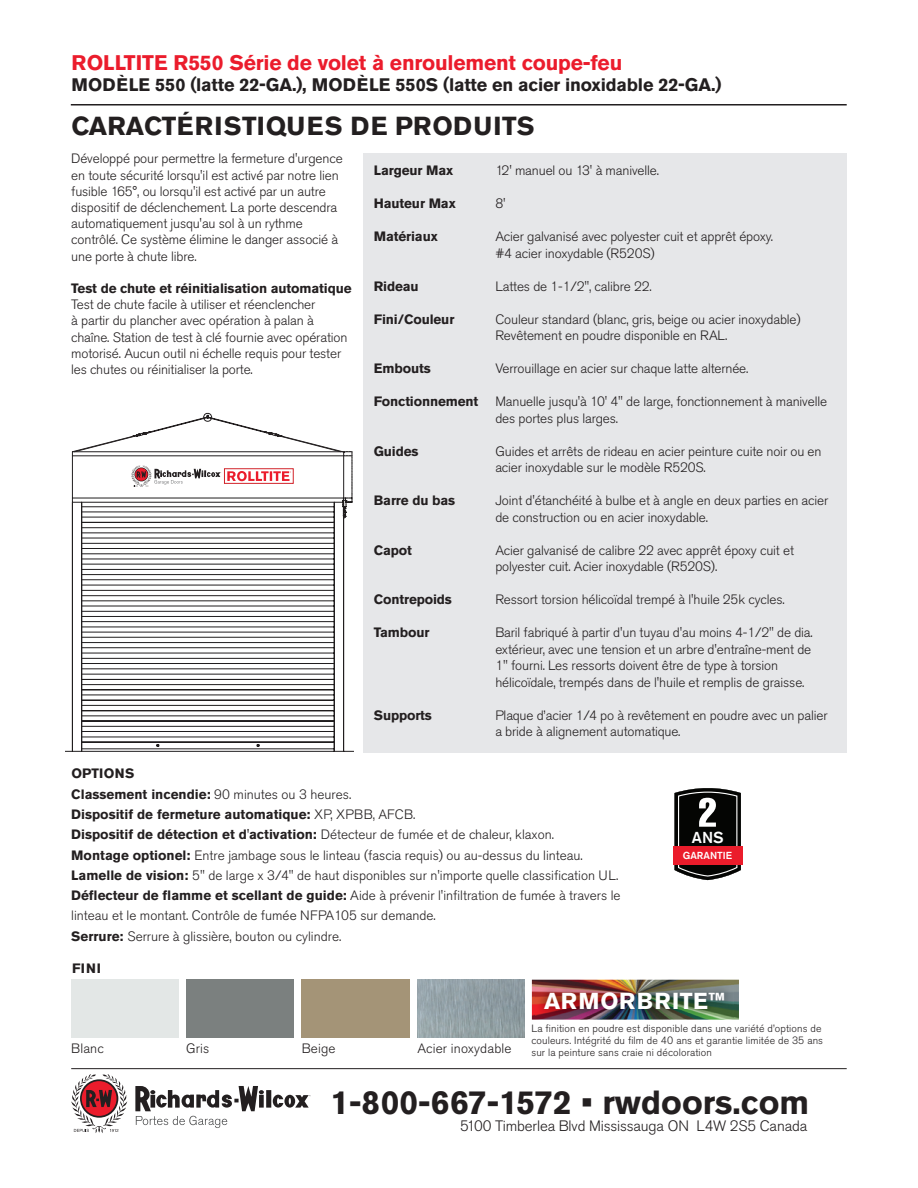
<style>
.page{position:relative;width:918px;height:1188px;background:#fff}
.page>*{position:absolute;margin:0;border:0;box-sizing:border-box;transform-origin:0 0}
.t1{font:700 33.15px "Akzidenz Grotesk Pro";color:#231f20}
.t2{font:700 25.95px "Akzidenz Grotesk Pro";letter-spacing:.01em;color:#231f20}
.t3{font:700 22.95px "Akzidenz Grotesk Pro";letter-spacing:.04em;color:#fff}
.t4{font:700 21px "Akzidenz Grotesk Pro";letter-spacing:-.01em;color:#eb1c2c}
.t5{font:700 18px "Akzidenz Grotesk Pro";letter-spacing:-.01em;color:#231f20}
.t6{font:500 15.75px "Akzidenz Grotesk Pro";color:#fff}
.t7{font:300 15px "Akzidenz Grotesk Pro";letter-spacing:-.01em;color:#231f20}
.t8{font:300 13.5px/16.2px "Akzidenz Grotesk Pro";letter-spacing:-.01em;color:#231f20}
.t9{font:700 13.5px "Akzidenz Grotesk Pro";letter-spacing:-.01em;color:#231f20}
.t10{font:300 13.5px "Akzidenz Grotesk Pro";letter-spacing:.01em;color:#231f20}
.t11{font:300 10.5px/11.9px "Akzidenz Grotesk Pro";letter-spacing:.01em;color:#231f20}
.t12{font:500 10.2px "Akzidenz Grotesk Pro";color:#fff}
.s1{font-weight:700}
</style>
<div class="page">
<div style="left:363px;top:153px;width:484px;height:600px;background:#e6e7e9"></div>
<hr style="left:71px;top:104px;width:776px;height:2px;background:#231f20">
<hr style="left:65px;top:751px;width:289px;height:1px;background:#201d1e">
<svg style="left:72px;top:520px;width:272px;height:232px"></svg>
<svg style="left:156px;top:744px;width:104px;height:3px"></svg>
<svg style="left:72px;top:412px;width:280px;height:108px"></svg>
<img style="left:532px;top:980px;width:207px;height:40px">
<img style="left:535px;top:983px;width:199px;height:35px">
<img style="left:417px;top:980px;width:107px;height:58px">
<hr style="left:71px;top:1068px;width:776px;height:1px;background:#231f20">
<div style="left:266px;top:1090px;width:5px;height:18px;background:#231f20"></div>
<svg style="left:71px;top:1074px;width:56px;height:59px"></svg>
<svg style="left:273px;top:1095px;width:38px;height:13px"></svg>
<svg style="left:135px;top:1086px;width:129px;height:42px"></svg>
<svg style="left:673px;top:788px;width:70px;height:93px;background:#63393b"></svg>
<h3 class="t4" style="left:71px;top:49px;width:552px">ROLLTITE R550 Série de volet à enroulement coupe-feu</h3>
<h3 class="t5" style="left:71px;top:73px;width:652px">MODÈLE 550 (latte 22-GA.), MODÈLE 550S (latte en acier inoxidable 22-GA.)</h3>
<h2 class="t2" style="left:71px;top:109px;width:465px">CARACTÉRISTIQUES DE PRODUITS</h2>
<p class="t8" style="left:71px;top:151px;width:273px">Développé pour permettre la fermeture d'urgence en toute sécurité lorsqu'il est activé par notre lien fusible 165°, ou lorsqu'il est activé par un autre dispositif de déclenchement. La porte descendra automatiquement jusqu'au sol à un rythme contrôlé. Ce système élimine le danger associé à une porte à chute libre.</p>
<p class="t9" style="left:71px;top:280px;width:282px">Test de chute et réinitialisation automatique</p>
<p class="t8" style="left:71px;top:296px;width:278px">Test de chute facile à utiliser et réenclencher<br>à partir du plancher avec opération à palan à chaîne. Station de test à clé fournie avec opération motorisé. Aucun outil ni échelle requis pour tester les chutes ou réinitialiser la porte.</p>
<p class="t9" style="left:374px;top:162px;width:81px">Largeur Max</p>
<p class="t8" style="left:495px;top:162px;width:165px">12' manuel ou 13' à manivelle.</p>
<p class="t9" style="left:374px;top:195px;width:83px">Hauteur Max</p>
<p class="t8" style="left:495px;top:195px;width:12px">8'</p>
<p class="t9" style="left:374px;top:228px;width:65px">Matériaux</p>
<p class="t8" style="left:495px;top:228px;width:279px">Acier galvanisé avec polyester cuit et apprêt époxy. #4 acier inoxydable (R520S)</p>
<p class="t9" style="left:374px;top:277px;width:46px">Rideau</p>
<p class="t8" style="left:495px;top:278px;width:158px">Lattes de 1-1/2", calibre 22.</p>
<p class="t9" style="left:374px;top:310px;width:82px">Fini/Couleur</p>
<p class="t8" style="left:495px;top:311px;width:307px">Couleur standard (blanc, gris, beige ou acier inoxydable)<br>Revêtement en poudre disponible en RAL.</p>
<p class="t9" style="left:374px;top:360px;width:58px">Embouts</p>
<p class="t8" style="left:495px;top:360px;width:255px">Verrouillage en acier sur chaque latte alternée.</p>
<p class="t9" style="left:374px;top:393px;width:106px">Fonctionnement</p>
<p class="t8" style="left:495px;top:393px;width:333px">Manuelle jusqu'à 10' 4" de large, fonctionnement à manivelle des portes plus larges.</p>
<p class="t9" style="left:374px;top:442px;width:46px">Guides</p>
<p class="t8" style="left:495px;top:443px;width:328px">Guides et arrêts de rideau en acier peinture cuite noir ou en acier inoxydable sur le modèle R520S.</p>
<p class="t9" style="left:374px;top:492px;width:83px">Barre du bas</p>
<p class="t8" style="left:495px;top:492px;width:335px">Joint d'étanchéité à bulbe et à angle en deux parties en acier de construction ou en acier inoxydable.</p>
<p class="t9" style="left:374px;top:541px;width:40px">Capot</p>
<p class="t8" style="left:495px;top:542px;width:300px">Acier galvanisé de calibre 22 avec apprêt époxy cuit et polyester cuit. Acier inoxydable (R520S).</p>
<p class="t9" style="left:374px;top:591px;width:80px">Contrepoids</p>
<p class="t8" style="left:495px;top:591px;width:291px">Ressort torsion hélicoïdal trempé à l'huile 25k cycles.</p>
<p class="t9" style="left:374px;top:624px;width:57px">Tambour</p>
<p class="t8" style="left:495px;top:624px;width:319px">Baril fabriqué à partir d'un tuyau d'au moins 4-1/2" de dia. extérieur, avec une tension et un arbre d'entraîne-ment de 1" fourni. Les ressorts doivent être de type à torsion hélicoïdale, trempés dans de l'huile et remplis de graisse.</p>
<p class="t9" style="left:374px;top:706px;width:60px">Supports</p>
<p class="t8" style="left:495px;top:707px;width:334px">Plaque d’acier 1/4 po à revêtement en poudre avec un palier a bride à alignement automatique.</p>
<p class="t8" style="left:71px;top:764px;width:551px;line-height:20.2px"><span class="s1">OPTIONS<br>Classement incendie:</span> 90 minutes ou 3 heures.<br><span class="s1">Dispositif de fermeture automatique:</span> XP, XPBB, AFCB.<br><span class="s1">Dispositif de détection et d'activation:</span> Détecteur de fumée et de chaleur, klaxon.<br><span class="s1">Montage optionel:</span> Entre jambage sous le linteau (fascia requis) ou au-dessus du linteau.<br><span class="s1">Lamelle de vision:</span> 5" de large x 3/4" de haut disponibles sur n'importe quelle classification UL.<br><span class="s1">Déflecteur de flamme et scellant de guide:</span> Aide à prévenir l'infiltration de fumée à travers le linteau et le montant. Contrôle de fumée NFPA105 sur demande.<br><span class="s1">Serrure:</span> Serrure à glissière, bouton ou cylindre.</p>
<p class="t9" style="left:72px;top:959px;width:30px">FINI</p>
<p class="t6" style="left:692px;top:827px;width:33px">ANS</p>
<p class="t12" style="left:683px;top:849px;width:51px">GARANTIE</p>
<h3 class="t3" style="left:544px;top:986px;width:183px">ARMORBRITE™</h3>
<p class="t11" style="left:531px;top:1022px;width:293px">La finition en poudre est disponible dans une variété d’options de couleurs. Intégrité du film de 40 ans et garantie limitée de 35 ans</p>
<p class="t8" style="left:71px;top:1040px;width:34px">Blanc</p>
<p class="t8" style="left:186px;top:1040px;width:25px">Gris</p>
<p class="t8" style="left:302px;top:1040px;width:35px">Beige</p>
<p class="t10" style="left:417px;top:1039px;width:96px">Acier inoxydable</p>
<p class="t11" style="left:531px;top:1046px;width:182px">sur la peinture sans craie ni décoloration</p>
<h1 class="t1" style="left:330px;top:1080px;width:480px">1-800-667-1572 • rwdoors.com</h1>
<p class="t7" style="left:460px;top:1117px;width:349px">5100 Timberlea Blvd Mississauga ON L4W 2S5 Canada</p>
</div>
